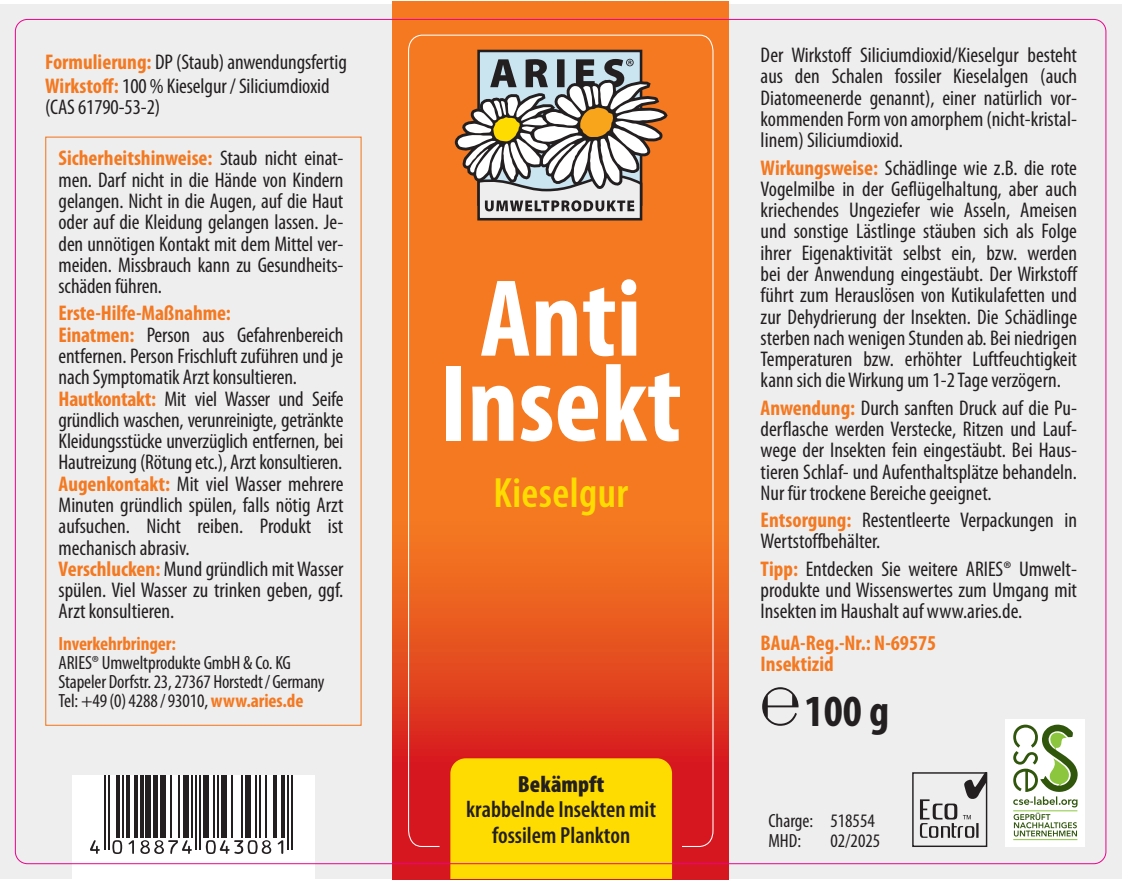
<style>
.page{position:relative;width:1132px;height:889px;background:#fff}
.page>*{position:absolute;margin:0;border:0;box-sizing:border-box;transform-origin:0 0}
.t1{font:700 condensed 110.7px/85.1px "Myriad Pro";color:#fff;text-align:center}
.t2{font:700 condensed 44.7px "Myriad Pro";color:#231f20}
.t3{font:600 condensed 42.6px "Myriad Pro";letter-spacing:.01em;color:#ffdc01}
.t4{font:600 condensed 23.4px/25.5px "Myriad Pro";color:#231f20;text-align:center}
.t5{font:condensed 21.3px/21.3px "Myriad Pro";letter-spacing:-.005em;color:#231f20;text-align:justify}
.t6{font:700 condensed 21.3px/21.3px "Myriad Pro";color:#f47921}
.t7{font:condensed 19.2px/19.2px "Myriad Pro";letter-spacing:-.005em;color:#231f20}
.s1{font-weight:700;color:#f47921}
.s2{font-weight:900}
</style>
<div class="page">
<div style="left:0;top:4px;width:1120px;height:875px;background:#eeeeef"></div>
<div style="left:73px;top:775px;width:242px;height:108px;background:#fff"></div>
<hr style="left:104px;top:775px;width:2px;height:74px;background:#231f20">
<hr style="left:108px;top:775px;width:2px;height:74px;background:#231f20">
<hr style="left:116px;top:775px;width:4px;height:62px;background:#231f20">
<hr style="left:122px;top:775px;width:2px;height:62px;background:#231f20">
<hr style="left:126px;top:775px;width:4px;height:62px;background:#231f20">
<hr style="left:134px;top:775px;width:3px;height:62px;background:#231f20">
<svg style="left:140px;top:775px;width:3px;height:62px"></svg>
<div style="left:145px;top:775px;width:6px;height:62px;background:#231f20"></div>
<hr style="left:153px;top:775px;width:4px;height:62px;background:#231f20">
<div style="left:159px;top:775px;width:6px;height:62px;background:#231f20"></div>
<hr style="left:170px;top:775px;width:1px;height:62px;background:#231f20">
<hr style="left:178px;top:775px;width:1px;height:62px;background:#231f20">
<div style="left:183px;top:775px;width:6px;height:62px;background:#231f20"></div>
<hr style="left:191px;top:775px;width:2px;height:62px;background:#231f20">
<hr style="left:195px;top:775px;width:2px;height:74px;background:#231f20">
<hr style="left:199px;top:775px;width:2px;height:74px;background:#231f20">
<div style="left:203px;top:775px;width:6px;height:62px;background:#231f20"></div>
<hr style="left:213px;top:775px;width:2px;height:62px;background:#231f20">
<hr style="left:217px;top:775px;width:2px;height:62px;background:#231f20">
<div style="left:221px;top:775px;width:6px;height:62px;background:#231f20"></div>
<hr style="left:231px;top:775px;width:2px;height:62px;background:#231f20">
<hr style="left:241px;top:775px;width:2px;height:62px;background:#231f20">
<div style="left:245px;top:775px;width:6px;height:62px;background:#231f20"></div>
<hr style="left:255px;top:775px;width:2px;height:62px;background:#231f20">
<hr style="left:259px;top:775px;width:2px;height:62px;background:#231f20">
<hr style="left:265px;top:775px;width:1px;height:62px;background:#231f20">
<hr style="left:273px;top:775px;width:4px;height:62px;background:#231f20">
<hr style="left:281px;top:775px;width:4px;height:62px;background:#231f20">
<hr style="left:287px;top:775px;width:1px;height:74px;background:#231f20">
<hr style="left:291px;top:775px;width:2px;height:74px;background:#231f20">
<svg style="left:90px;top:840px;width:10px;height:14px"></svg>
<svg style="left:112px;top:840px;width:10px;height:14px"></svg>
<svg style="left:128px;top:840px;width:6px;height:14px"></svg>
<svg style="left:140px;top:840px;width:52px;height:14px"></svg>
<svg style="left:206px;top:840px;width:65px;height:14px"></svg>
<svg style="left:277px;top:840px;width:6px;height:14px"></svg>
<svg style="left:392px;top:1px;width:336px;height:878px;background:#ed6528"></svg>
<svg style="left:407px;top:34px;width:306px;height:813px;background:#ee6620"></svg>
<div style="left:478px;top:51px;width:163px;height:154px;background:#cae4f0"></div>
<div style="left:477px;top:50px;width:165px;height:156px;border:3px solid #231f20"></div>
<svg style="left:454px;top:59px;width:213px;height:163px"></svg>
<div style="left:450px;top:758px;width:221px;height:121px;background:#ffdc01"></div>
<svg style="left:762px;top:687px;width:36px;height:39px"></svg>
<div style="left:911px;top:772px;width:75px;height:75px;border:1px solid #231f20"></div>
<svg style="left:919px;top:772px;width:67px;height:66px"></svg>
<div style="left:1004px;top:719px;width:80px;height:128px;background:#fff"></div>
<hr style="left:1012px;top:839px;width:64px;height:1px;background:#8bc63e">
<svg style="left:1013px;top:724px;width:64px;height:112px"></svg>
<p class="t5" style="left:45px;top:50px;width:303px;line-height:24.3px"><span class="s1">Formulierung:</span> DP (Staub) anwendungsfertig<br><span class="s1">Wirkstoff:</span> 100 % Kieselgur / Siliciumdioxid</p>
<p class="t5" style="left:45px;top:97px;width:116px">(CAS 61790-53-2)</p>
<p class="t5" style="left:59px;top:148px;width:286px"><span class="s1">Sicherheitshinweise:</span> Staub nicht einat&shy;men. Darf nicht in die Hände von Kindern gelangen. Nicht in die Augen, auf die Haut oder auf die Kleidung gelangen lassen. Je&shy;den unnötigen Kontakt mit dem Mittel ver&shy;meiden. Missbrauch kann zu Gesundheits&shy;schäden führen.</p>
<p class="t5" style="left:59px;top:303px;width:286px;text-align:left"><span class="s1">Erste-Hilfe-Maßnahme:<br>Einatmen:</span> Person aus Gefahrenbereich entfernen. Person Frischluft zuführen und je nach Symptomatik Arzt konsultieren.<br><span class="s1">Hautkontakt:</span> Mit viel Wasser und Seife gründlich waschen, verunreinigte, getränkte Kleidungsstücke unverzüglich entfernen, bei Hautreizung (Rötung etc.), Arzt konsultieren.<br><span class="s1">Augenkontakt:</span> Mit viel Wasser mehrere Minuten gründlich spülen, falls nötig Arzt aufsuchen. Nicht reiben. Produkt ist mechanisch abrasiv.<br><span class="s1">Verschlucken:</span> Mund gründlich mit Wasser spülen. Viel Wasser zu trinken geben, ggf.<br>Arzt konsultieren.</p>
<p class="t7" style="left:59px;top:634px;width:267px"><span class="s1">Inverkehrbringer:<br></span>ARIES® Umweltprodukte GmbH &amp; Co. KG Stapeler Dorfstr. 23, 27367 Horstedt/Germany Tel: +49(0)4288/93010, <span class="s1">www.aries.de</span></p>
<p class="t1" style="left:440px;top:278px;width:243px">Anti<br>Insekt</p>
<p class="t3" style="left:493px;top:470px;width:136px">Kieselgur</p>
<p class="t4" style="left:466px;top:771px;width:191px"><span class="s2">Bekämpft<br></span>krabbelnde Insekten mit fossilem Plankton</p>
<p class="t5" style="left:760px;top:45px;width:318px">Der Wirkstoff Siliciumdioxid/Kieselgur besteht aus den Schalen fossiler Kieselalgen (auch Diatomeenerde genannt), einer natürlich vor&shy;kommenden Form von amorphem (nicht-kristal&shy;linem) Siliciumdioxid.</p>
<p class="t5" style="left:760px;top:157px;width:318px"><span class="s1">Wirkungsweise:</span> Schädlinge wie z.B. die rote Vogelmilbe in der Geflügelhaltung, aber auch kriechendes Ungeziefer wie Asseln, Ameisen und sonstige Lästlinge stäuben sich als Folge ihrer Eigenaktivität selbst ein, bzw. werden bei der Anwendung eingestäubt. Der Wirkstoff führt zum Herauslösen von Kutikulafetten und zur Dehydrierung der Insekten. Die Schädlinge sterben nach wenigen Stunden ab. Bei niedrigen Temperaturen bzw. erhöhter Luftfeuchtigkeit kann sich die Wirkung um 1-2 Tage verzögern.</p>
<p class="t5" style="left:760px;top:397px;width:318px"><span class="s1">Anwendung:</span> Durch sanften Druck auf die Pu&shy;derflasche werden Verstecke, Ritzen und Lauf&shy;wege der Insekten fein eingestäubt. Bei Haus&shy;tieren Schlaf- und Aufenthaltsplätze behandeln.<br>Nur für trockene Bereiche geeignet.</p>
<p class="t5" style="left:760px;top:510px;width:318px"><span class="s1">Entsorgung:</span> Restentleerte Verpackungen in<br>Wertstoffbehälter.</p>
<p class="t5" style="left:760px;top:558px;width:318px"><span class="s1">Tipp:</span> Entdecken Sie weitere ARIES® Umwelt&shy;produkte und Wissenswertes zum Umgang mit Insekten im Haushalt auf www.aries.de.</p>
<p class="t6" style="left:760px;top:632px;width:177px">BAuA-Reg.-Nr.: N-69575<br>Insektizid</p>
<p class="t2" style="left:804px;top:686px;width:86px">100 g</p>
<p class="t7" style="left:768px;top:810px;width:108px;line-height:20.2px">Charge: 518554<br>MHD:</p>
<p class="t7" style="left:830px;top:831px;width:51px">02/2025</p>
</div>
